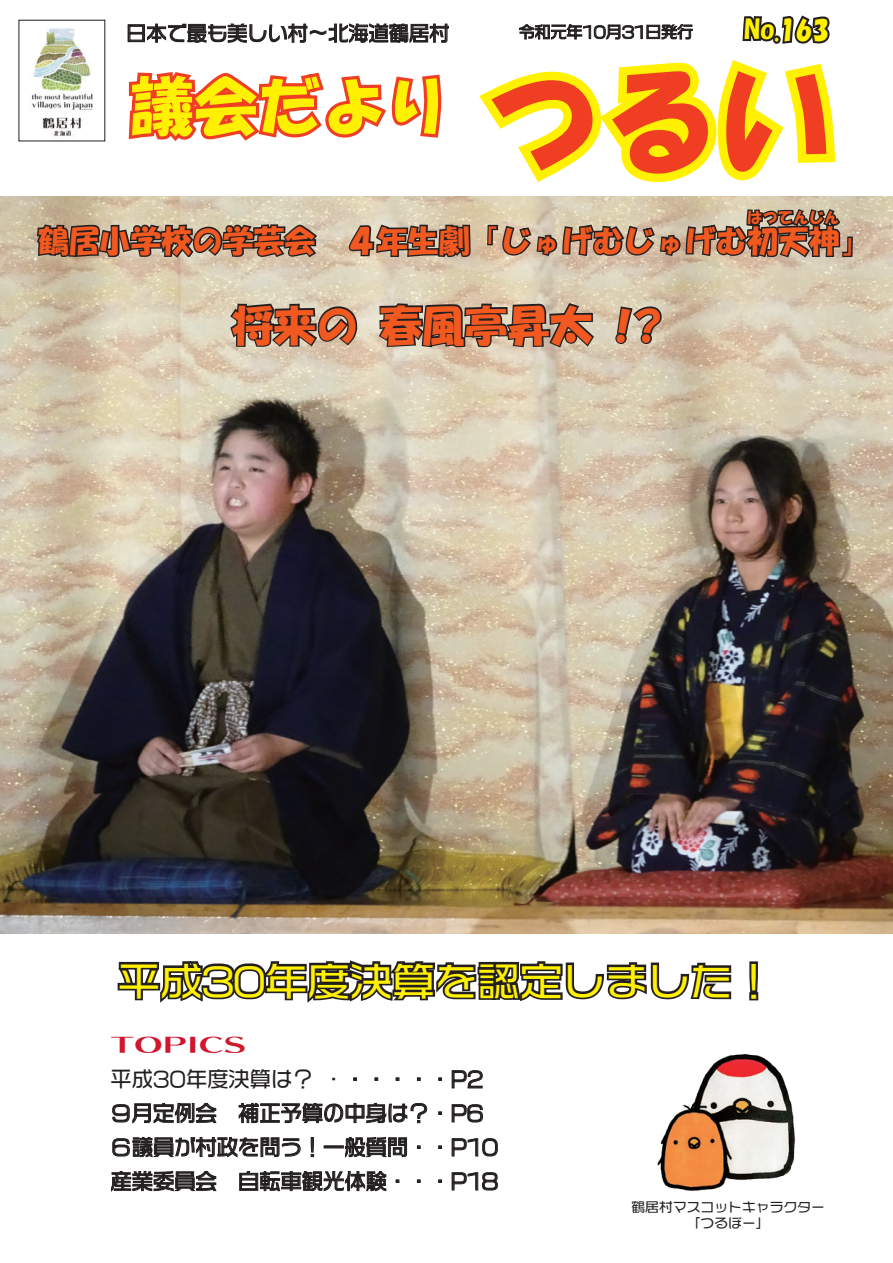
<style>
.page{position:relative;width:893px;height:1263px;background:#fff}
.page>*{position:absolute;margin:0;border:0;box-sizing:border-box;transform-origin:0 0}
.t1{font:117px "HG Soei Kakupoptai";color:#ef3e22}
.t2{font:63.75px "HG Soei Kakupoptai";color:#fff101}
.t3{font:42.45px "HG Soei Kakupoptai";color:#f15921}
.t4{font:38.7px "VDL Logo G Regular";color:#fff101;scale:1.1 1}
.t5{font:30.9px "HG Soei Kakupoptai";color:#f15921}
.t6{font:25.5px "HGP Soei Kakupoptai";color:#fff101}
.t7{font:21.3px/34px "VDL Logo G Regular";color:#231f20;text-align:right}
.t8{font:21.3px "Kan 415 Typos Std";color:#d1162d;scale:1.5 1}
.t9{font:20.25px "VDL Logo G Regular";color:#231f20}
.t10{font:15.9px "VDL Logo G Regular";color:#231f20}
.t11{font:15.45px "HG Soei Kakupoptai";color:#f15921}
.t12{font:13.2px/16.4px "VDL Logo G Regular";color:#231f20;text-align:center;scale:1.05 1}
</style>
<div class="page">
<img style="left:0;top:196px;width:893px;height:737px">
<svg style="left:127px;top:23px;width:322px;height:20px"></svg>
<svg style="left:467px;top:15px;width:377px;height:184px"></svg>
<img style="left:31px;top:28px;width:62px;height:108px">
<img style="left:657px;top:1053px;width:138px;height:138px">
<svg style="left:35px;top:222px;width:284px;height:40px;background:#7a7165"></svg>
<svg style="left:350px;top:220px;width:122px;height:39px;background:#81786d"></svg>
<svg style="left:485px;top:207px;width:369px;height:52px;background:#998d7d"></svg>
<svg style="left:451px;top:1070px;width:32px;height:19px"></svg>
<svg style="left:112px;top:1103px;width:105px;height:20px"></svg>
<svg style="left:238px;top:1103px;width:189px;height:20px"></svg>
<svg style="left:451px;top:1104px;width:32px;height:19px"></svg>
<svg style="left:112px;top:1137px;width:189px;height:20px"></svg>
<svg style="left:310px;top:1137px;width:4px;height:20px"></svg>
<svg style="left:324px;top:1137px;width:83px;height:20px"></svg>
<svg style="left:451px;top:1138px;width:47px;height:19px"></svg>
<svg style="left:111px;top:1171px;width:106px;height:20px"></svg>
<svg style="left:239px;top:1171px;width:148px;height:20px"></svg>
<svg style="left:451px;top:1172px;width:47px;height:19px"></svg>
<svg style="left:128px;top:72px;width:314px;height:69px"></svg>
<svg style="left:228px;top:302px;width:130px;height:47px;background:#8e8579"></svg>
<svg style="left:377px;top:301px;width:219px;height:49px;background:#898074"></svg>
<svg style="left:613px;top:304px;width:50px;height:42px;background:#a29888"></svg>
<svg style="left:117px;top:960px;width:615px;height:43px"></svg>
<svg style="left:749px;top:961px;width:10px;height:40px"></svg>
<p class="t9" style="left:126px;top:19px;width:325px">日本で最も美しい村～北海道鶴居村</p>
<h2 class="t2" style="left:130px;top:74px;width:320px">議会だより</h2>
<p class="t10" style="left:519px;top:21px;width:176px">令和元年10月31日発行</p>
<p class="t6" style="left:744px;top:17px;width:86px">No.163</p>
<h1 class="t1" style="left:484px;top:63px;width:352px">つるい</h1>
<p class="t11" style="left:747px;top:210px;width:94px">はつてんじん</p>
<h3 class="t5" style="left:38px;top:225px;width:834px">鶴居小学校の学芸会　４年生劇「じゅげむじゅげむ初天神「</h3>
<h3 class="t3" style="left:231px;top:304px;width:129px">将来の</h3>
<h3 class="t3" style="left:380px;top:304px;width:214px">春風亭昇太</h3>
<h3 class="t3" style="left:602px;top:306px;width:69px">?!</h3>
<h3 class="t4" style="left:118px;top:955px;width:599px">平成30年度決算を認定しました!</h3>
<p class="t8" style="left:111px;top:1033px;width:92px">TOPICS</p>
<p class="t7" style="left:111px;top:1061px;width:374px">平成30年度決算は？ ・・・・・・P2補正予算の中身は？・P6</p>
<p class="t7" style="left:111px;top:1095px;width:389px;text-align:left">９月定例会<br>６議員が村政を問う！一般質問・・P10産業委員会　自転車観光体験・・・P18</p>
<p class="t12" style="left:631px;top:1198px;width:186px">鶴居村マスコットキャラクター「つるぼー「</p>
</div>
